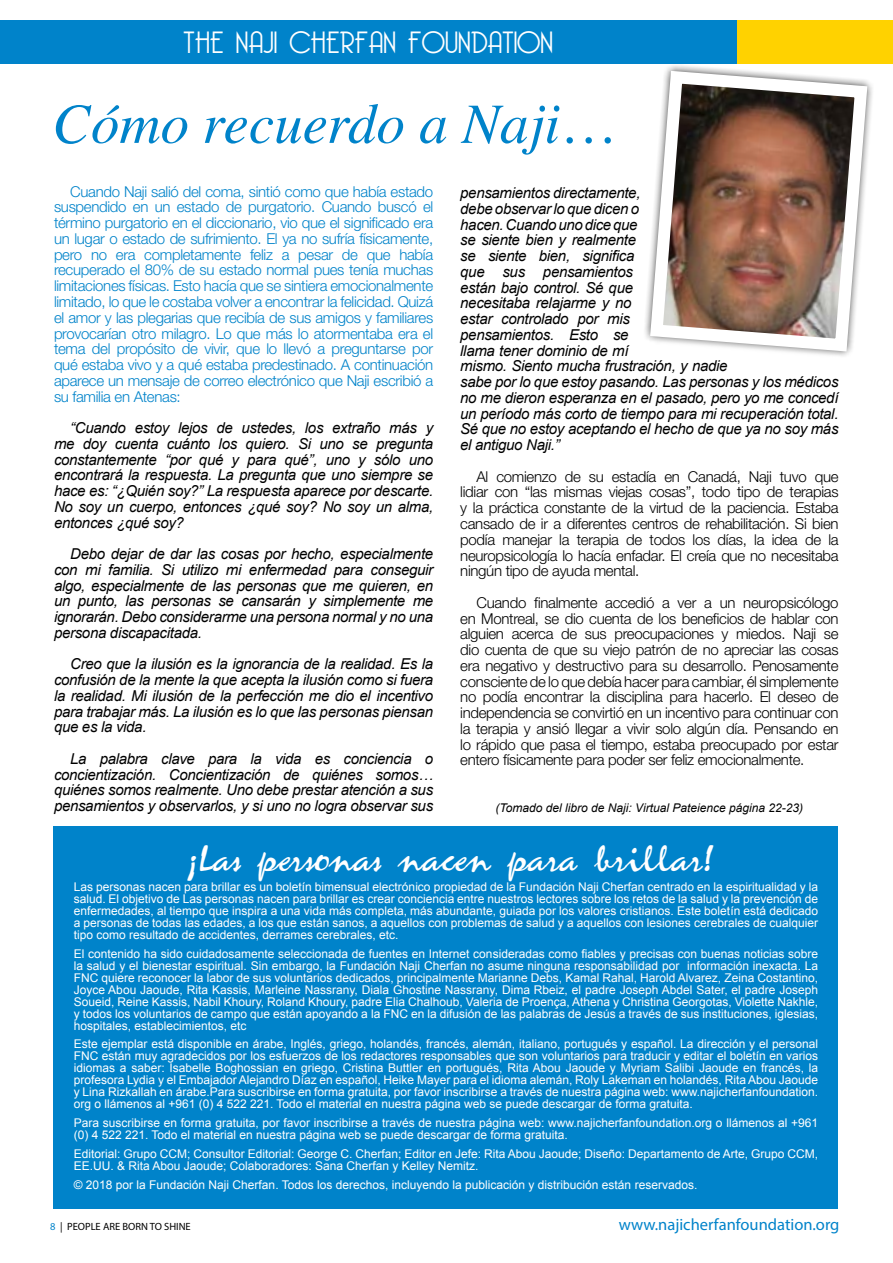
<style>
.page{position:relative;width:893px;height:1263px;background:#fff}
.page>*{position:absolute;margin:0;border:0;box-sizing:border-box;transform-origin:0 0}
.t1{font:italic 57px "Times";color:#0083ca}
.t2{font:34.65px "Mariah";color:#fff}
.t3{font:300 30px "Bellerose";color:#fff}
.t4{font:16.5px "Myriad Pro";color:#0083ca}
.t5{font:italic 15px/15.8px "Arial";letter-spacing:-.02em;color:#000;text-align:justify}
.t6{font:300 15px/15.8px "Helvetica Neue LT Std";letter-spacing:-.02em;color:#000;text-align:justify}
.t7{font:300 15px/15.8px "Helvetica Neue LT Std";letter-spacing:-.02em;color:#0083ca;text-align:justify}
.t8{font:12px/12px "Arial";color:#fff;text-align:justify}
.t9{font:italic 12px "Arial";color:#000}
.t10{font:10.5px "Myriad Pro";color:#000}
.s1{color:#0083ca}
</style>
<div class="page">
<div style="left:0;top:21px;width:737px;height:43px;background:#0083ca"></div>
<div style="left:737px;top:21px;width:156px;height:43px;background:#ffd200"></div>
<svg style="left:645px;top:65px;width:227px;height:291px"></svg>
<div style="left:53px;top:827px;width:785px;height:382px;background:#0083ca"></div>
<h3 class="t3" style="left:184px;top:25px;width:371px">THE NAJI CHERFAN FOUNDATION</h3>
<h1 class="t1" style="left:53px;top:74px;width:559px">Cómo recuerdo a Naji…</h1>
<p class="t7" style="left:54px;top:183px;width:381px;text-indent:16px">Cuando Naji salió del coma, sintió como que había estado suspendido en un estado de purgatorio. Cuando buscó el término purgatorio en el diccionario, vio que el significado era un lugar o estado de sufrimiento. El ya no sufría físicamente, pero no era completamente feliz a pesar de que había recuperado el 80% de su estado normal pues tenía muchas limitaciones físicas. Esto hacía que se sintiera emocionalmente limitado, lo que le costaba volver a encontrar la felicidad. Quizá el amor y las plegarias que recibía de sus amigos y familiares provocarían otro milagro. Lo que más lo atormentaba era el tema del propósito de vivir, que lo llevó a preguntarse por qué estaba vivo y a qué estaba predestinado. A continuación aparece un mensaje de correo electrónico que Naji escribió a su familia en Atenas:</p>
<p class="t5" style="left:54px;top:420px;width:381px;text-indent:16px">“Cuando estoy lejos de ustedes, los extraño más y me doy cuenta cuánto los quiero. Si uno se pregunta constantemente “por qué y para qué”, uno y sólo uno encontrará la respuesta. La pregunta que uno siempre se hace es: “¿Quién soy?” La respuesta aparece por descarte.<br>No soy un cuerpo, entonces ¿qué soy? No soy un alma, entonces ¿qué soy?</p>
<p class="t5" style="left:54px;top:546px;width:381px;text-indent:16px">Debo dejar de dar las cosas por hecho, especialmente con mi familia. Si utilizo mi enfermedad para conseguir algo, especialmente de las personas que me quieren, en un punto, las personas se cansarán y simplemente me ignorarán. Debo considerarme una persona normal y no una persona discapacitada.</p>
<p class="t5" style="left:54px;top:656px;width:381px;text-indent:16px">Creo que la ilusión es la ignorancia de la realidad. Es la confusión de la mente la que acepta la ilusión como si fuera la realidad. Mi ilusión de la perfección me dio el incentivo para trabajar más. La ilusión es lo que las personas piensan que es la vida.</p>
<p class="t5" style="left:54px;top:751px;width:381px;text-indent:16px">La palabra clave para la vida es conciencia o concientización. Concientización de quiénes somos… quiénes somos realmente. Uno debe prestar atención a sus pensamientos y observarlos, y si uno no logra observar sus</p>
<p class="t5" style="left:460px;top:185px;width:380px;text-align:left">pensamientos directamente,<br>debe observar lo que dicen o<br>hacen. Cuando uno dice que<br>se siente bien y realmente<br>se siente bien, significa<br>que sus pensamientos<br>están bajo control. Sé que<br>necesitaba relajarme y no<br>estar controlado por mis<br>pensamientos. Esto se<br>llama tener dominio de mí<br>mismo. Siento mucha frustración, y nadie<br>sabe por lo que estoy pasando. Las personas y los médicos no me dieron esperanza en el pasado, pero yo me concedí un período más corto de tiempo para mi recuperación total.<br>Sé que no estoy aceptando el hecho de que ya no soy más el antiguo Naji.”</p>
<p class="t6" style="left:460px;top:468px;width:380px;text-indent:16px">Al comienzo de su estadía en Canadá, Naji tuvo que lidiar con “las mismas viejas cosas”, todo tipo de terapias y la práctica constante de la virtud de la paciencia. Estaba cansado de ir a diferentes centros de rehabilitación. Si bien podía manejar la terapia de todos los días, la idea de la neuropsicología lo hacía enfadar. El creía que no necesitaba ningún tipo de ayuda mental.</p>
<p class="t6" style="left:460px;top:594px;width:380px;text-indent:16px">Cuando finalmente accedió a ver a un neuropsicólogo en Montreal, se dio cuenta de los beneficios de hablar con alguien acerca de sus preocupaciones y miedos. Naji se dio cuenta de que su viejo patrón de no apreciar las cosas era negativo y destructivo para su desarrollo. Penosamente consciente de lo que debía hacer para cambiar, él simplemente no podía encontrar la disciplina para hacerlo. El deseo de independencia se convirtió en un incentivo para continuar con la terapia y ansió llegar a vivir solo algún día. Pensando en lo rápido que pasa el tiempo, estaba preocupado por estar entero físicamente para poder ser feliz emocionalmente.</p>
<p class="t9" style="left:496px;top:800px;width:309px">(Tomado del libro de Naji: Virtual Pateience página 22-23)</p>
<h2 class="t2" style="left:187px;top:839px;width:526px">¡Las personas nacen para brillar!</h2>
<p class="t8" style="left:74px;top:881px;width:746px">Las personas nacen para brillar es un boletín bimensual electrónico propiedad de la Fundación Naji Cherfan centrado en la espiritualidad y la salud. El objetivo de Las personas nacen para brillar es crear conciencia entre nuestros lectores sobre los retos de la salud y la prevención de enfermedades, al tiempo que inspira a una vida más completa, más abundante, guiada por los valores cristianos. Este boletín está dedicado a personas de todas las edades, a los que están sanos, a aquellos con problemas de salud y a aquellos con lesiones cerebrales de cualquier tipo como resultado de accidentes, derrames cerebrales, etc.</p>
<p class="t8" style="left:74px;top:947px;width:746px">El contenido ha sido cuidadosamente seleccionada de fuentes en Internet consideradas como fiables y precisas con buenas noticias sobre la salud y el bienestar espiritual. Sin embargo, la Fundación Naji Cherfan no asume ninguna responsabilidad por información inexacta. La FNC quiere reconocer la labor de sus voluntarios dedicados, principalmente Marianne Debs, Kamal Rahal, Harold Alvarez, Zeina Costantino, Joyce Abou Jaoude, Rita Kassis, Marleine Nassrany, Diala Ghostine Nassrany, Dima Rbeiz, el padre Joseph Abdel Sater, el padre Joseph Soueid, Reine Kassis, Nabil Khoury, Roland Khoury, padre Elia Chalhoub, Valeria de Proença, Athena y Christina Georgotas, Violette Nakhle, y todos los voluntarios de campo que están apoyando a la FNC en la difusión de las palabras de Jesús a través de sus instituciones, iglesias, hospitales, establecimientos, etc</p>
<p class="t8" style="left:74px;top:1038px;width:746px">Este ejemplar está disponible en árabe, Inglés, griego, holandés, francés, alemán, italiano, portugués y español. La dirección y el personal FNC están muy agradecidos por los esfuerzos de los redactores responsables que son voluntarios para traducir y editar el boletín en varios idiomas a saber: Isabelle Boghossian en griego, Cristina Buttler en portugués, Rita Abou Jaoude y Myriam Salibi Jaoude en francés, la profesora Lydia y el Embajador Alejandro Díaz en español, Heike Mayer para el idioma alemán, Roly Lakeman en holandés, Rita Abou Jaoude y Lina Rizkallah en árabe.Para suscribirse en forma gratuita, por favor inscribirse a través de nuestra página web: www.najicherfanfoundation. org o llámenos al +961 (0) 4 522 221. Todo el material en nuestra página web se puede descargar de forma gratuita.</p>
<p class="t8" style="left:74px;top:1117px;width:746px">Para suscribirse en forma gratuita, por favor inscribirse a través de nuestra página web: www.najicherfanfoundation.org o llámenos al +961 (0) 4 522 221. Todo el material en nuestra página web se puede descargar de forma gratuita.</p>
<p class="t8" style="left:74px;top:1148px;width:746px">Editorial: Grupo CCM; Consultor Editorial: George C. Cherfan; Editor en Jefe: Rita Abou Jaoude; Diseño: Departamento de Arte, Grupo CCM,<br>EE.UU. &amp; Rita Abou Jaoude; Colaboradores: Sana Cherfan y Kelley Nemitz.</p>
<p class="t8" style="left:74px;top:1178px;width:625px">© 2018 por la Fundación Naji Cherfan. Todos los derechos, incluyendo la publicación y distribución están reservados.</p>
<p class="t10" style="left:50px;top:1220px;width:142px"><span class="s1">8</span> | PEOPLE ARE BORN TO SHINE</p>
<h3 class="t4" style="left:619px;top:1214px;width:222px">www.najicherfanfoundation.org</h3>
</div>
